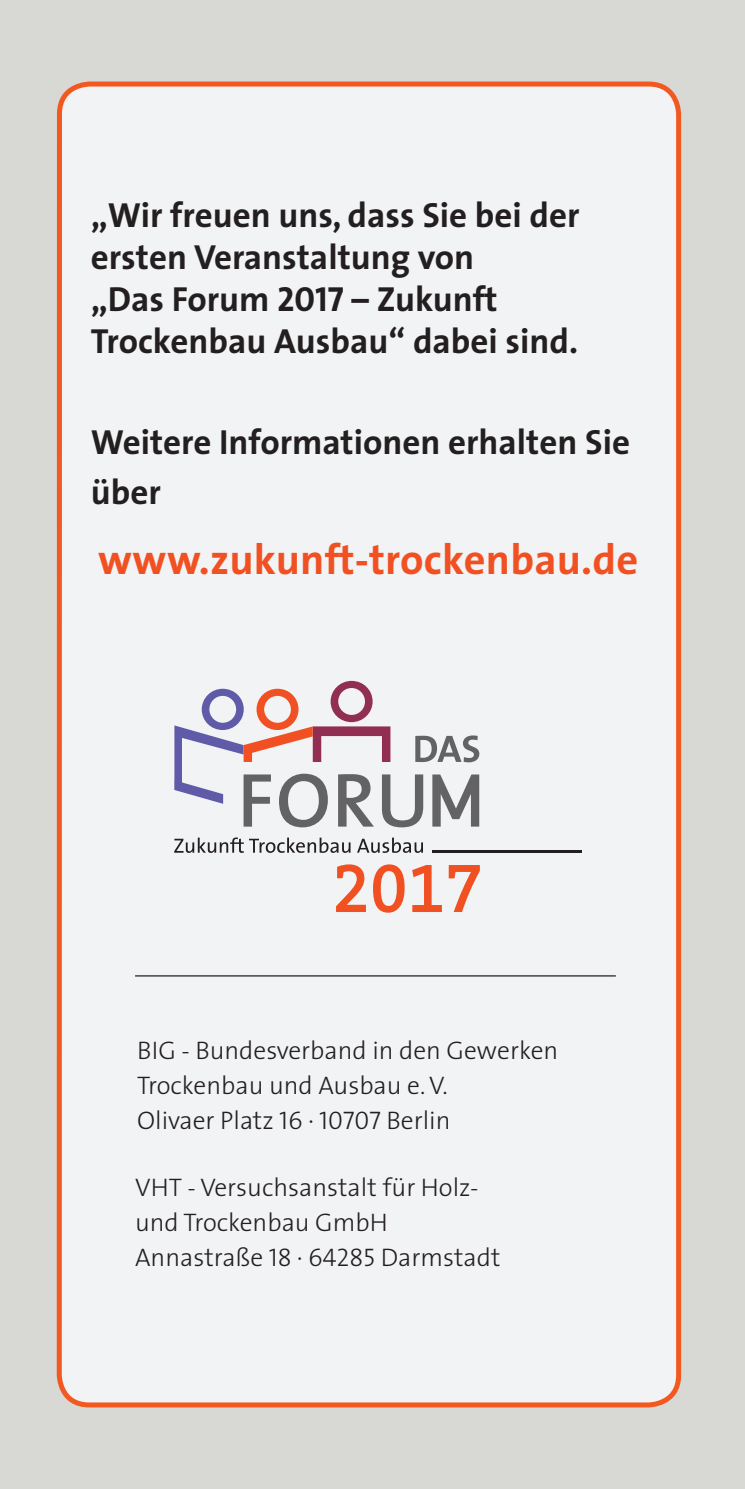
<style>
.page{position:relative;width:745px;height:1489px;background:#fff}
.page>*{position:absolute;margin:0;border:0;box-sizing:border-box;transform-origin:0 0}
.t1{font:700 42.5px "The Sans";letter-spacing:.005em;color:#f15122}
.t2{font:700 35px/42px "The Sans";color:#231f20}
.t3{font:300 25.5px/35px "The Sans";color:#231f20}
.s1{font-family:"The Sans Bold Caps";font-weight:400}
.s2{font-family:"The Sans Light Caps";font-weight:400}
</style>
<div class="page">
<div style="left:0;top:0;width:744px;height:1488px;background:#d8d8d5"></div>
<div style="left:59px;top:84px;width:619px;height:1320px;background:#f2f3f4;border-radius:30px"></div>
<div style="left:57px;top:81px;width:623px;height:1326px;border:5px solid #f15921;border-radius:30px"></div>
<svg style="left:174px;top:837px;width:176px;height:15px"></svg>
<svg style="left:357px;top:837px;width:65px;height:15px"></svg>
<hr style="left:432px;top:850px;width:149px;height:2px;background:#231f20">
<svg style="left:336px;top:864px;width:144px;height:49px"></svg>
<svg style="left:174px;top:681px;width:305px;height:146px"></svg>
<hr style="left:135px;top:975px;width:480px;height:1px;background:#231f20">
<h2 class="t2" style="left:91px;top:194px;width:490px">„Wir freuen uns, dass Sie bei der ersten Veranstaltung von<br>„Das Forum <span class="s1">2017</span> – Zukunft<br>Trockenbau Ausbau“ dabei sind.</h2>
<h2 class="t2" style="left:91px;top:416px;width:540px;line-height:50px">Weitere Informationen erhalten Sie über</h2>
<h1 class="t1" style="left:98px;top:523px;width:541px">www.zukunft-trockenbau.de</h1>
<p class="t3" style="left:137px;top:1032px;width:422px">BIG - Bundesverband in den Gewerken<br>Trockenbau und Ausbau e. V.<br>Olivaer Platz <span class="s2">16</span> · <span class="s2">10707</span> Berlin</p>
<p class="t3" style="left:135px;top:1169px;width:366px">VHT - Versuchsanstalt für Holz&shy;und Trockenbau GmbH<br>Annastraße <span class="s2">18 · 64285</span> Darmstadt</p>
</div>
